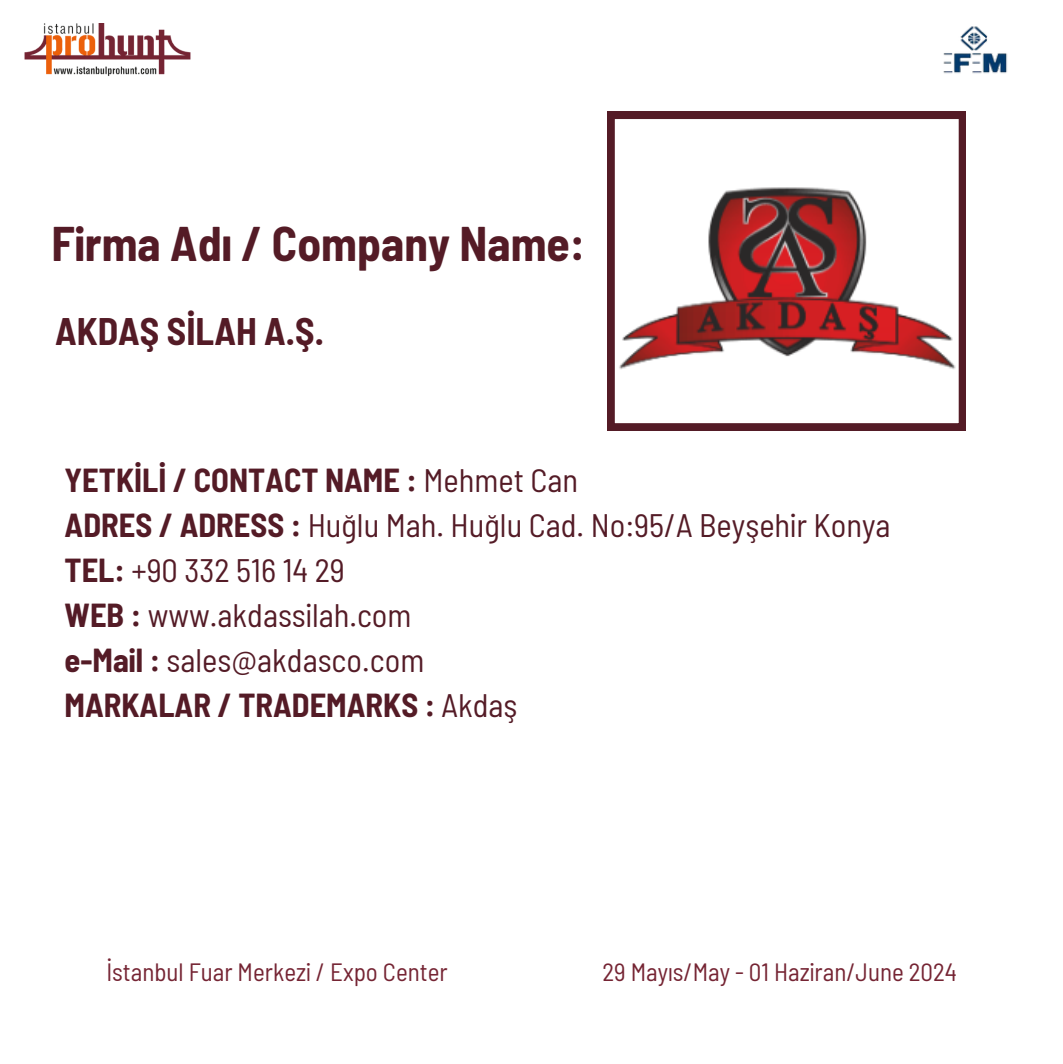
<style>
.page{position:relative;width:1063px;height:1064px;background:#fff}
.page>*{position:absolute;margin:0;border:0;box-sizing:border-box;transform-origin:0 0}
.t1{font:700 semi-condensed 47.5px "Barlow";color:#541b26}
.t2{font:700 semi-condensed 37.5px "Barlow";color:#541b26}
.t3{font:semi-condensed 32.5px/45px "Barlow";color:#541b26}
.t4{font:semi-condensed 25px "Barlow";color:#752433}
.s1{font-weight:700}
</style>
<div class="page">
<img style="left:24px;top:24px;width:167px;height:52px">
<img style="left:943px;top:26px;width:65px;height:48px">
<svg style="left:607px;top:111px;width:358px;height:319px"></svg>
<img style="left:616px;top:162px;width:340px;height:230px">
<h2 class="t1" style="left:52px;top:213px;width:535px">Firma Adı / Company Name:</h2>
<p class="t2" style="left:55px;top:307px;width:270px">AKDAŞ SİLAH A.Ş.</p>
<p class="t3" style="left:65px;top:456px;width:827px"><span class="s1">YETKİLİ / CONTACT NAME :</span> Mehmet Can<br><span class="s1">ADRES / ADRESS :</span> Huğlu Mah. Huğlu Cad. No:95/A Beyşehir Konya <span class="s1">TEL:</span> +90 332 516 14 29<br><span class="s1">WEB :</span> www.akdassilah.com<br><span class="s1">e-Mail :</span> sales@akdasco.com<br><span class="s1">MARKALAR / TRADEMARKS :</span> Akdaş</p>
<p class="t4" style="left:106px;top:955px;width:343px">İstanbul Fuar Merkezi / Expo Center</p>
<h1 class="t4" style="left:602px;top:955px;width:356px">29 Mayıs/May - 01 Haziran/June 2024</h1>
</div>
